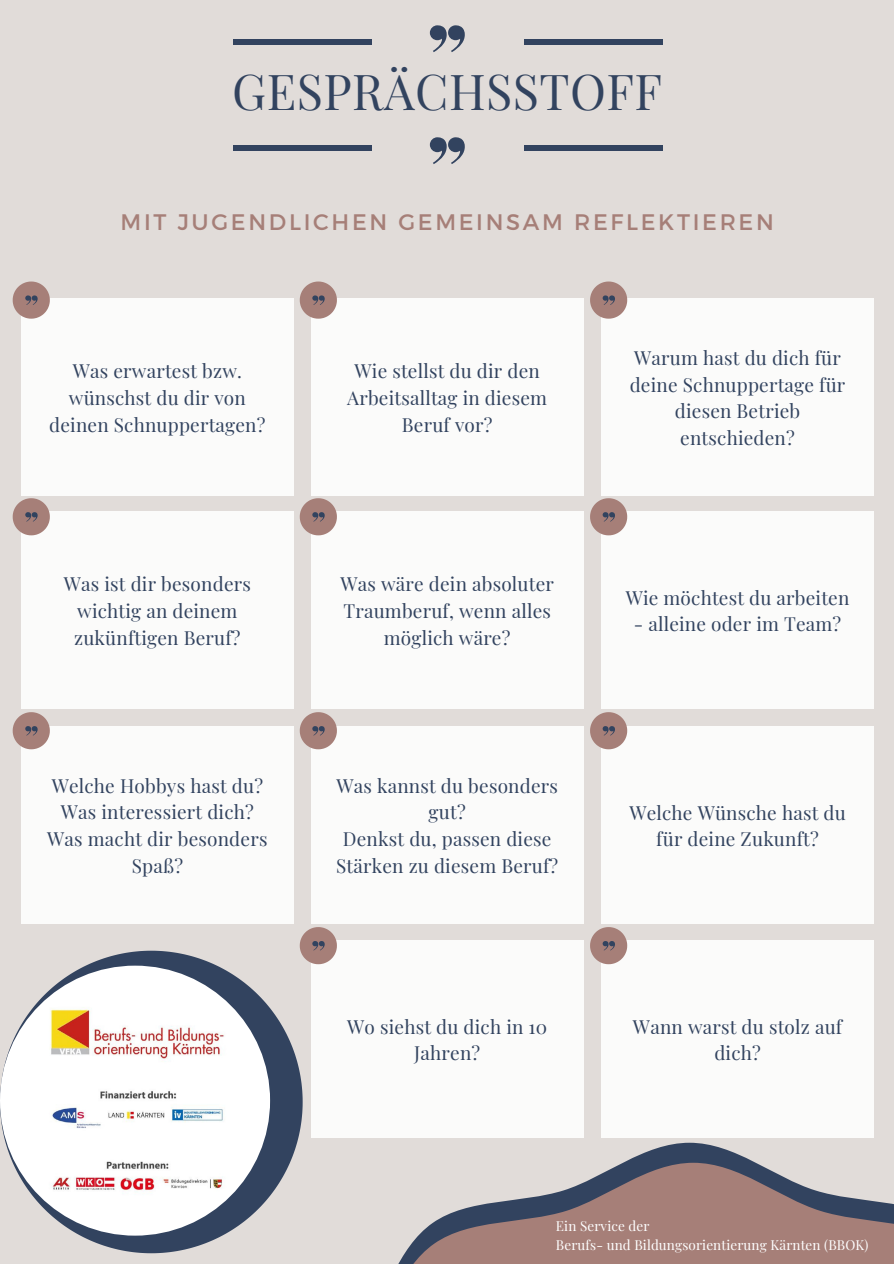
<style>
.page{position:relative;width:894px;height:1264px;background:#fff}
.page>*{position:absolute;margin:0;border:0;box-sizing:border-box;transform-origin:0 0}
.t1{font:48.45px "Playfair Display";letter-spacing:.01em;color:#32435f}
.t2{font:22.5px "Montserrat";letter-spacing:.12em;color:#a67f78}
.t3{font:19.05px/26.7px "Playfair Display";letter-spacing:.01em;color:#32435f;text-align:center}
.t4{font:13.5px "Playfair Display";letter-spacing:.01em;color:#fff}
</style>
<div class="page">
<div style="left:0;top:0;width:893px;height:1263px;background:#e1dcd9"></div>
<div style="left:21px;top:298px;width:272px;height:197px;background:#fff"></div>
<svg style="left:430px;top:137px;width:34px;height:27px"></svg>
<div style="left:233px;top:145px;width:139px;height:6px;background:#32435f"></div>
<div style="left:524px;top:145px;width:138px;height:6px;background:#32435f"></div>
<div style="left:233px;top:39px;width:139px;height:5px;background:#32435f"></div>
<svg style="left:430px;top:25px;width:34px;height:27px"></svg>
<div style="left:524px;top:39px;width:138px;height:5px;background:#32435f"></div>
<svg style="left:13px;top:281px;width:37px;height:38px"></svg>
<svg style="left:0;top:950px;width:302px;height:303px"></svg>
<img style="left:0;top:965px;width:270px;height:270px;border-radius:50%">
<svg style="left:260px;top:1142px;width:494px;height:20px"></svg>
<svg style="left:260px;top:1162px;width:633px;height:101px"></svg>
<div style="left:311px;top:298px;width:272px;height:197px;background:#fff"></div>
<div style="left:601px;top:298px;width:272px;height:197px;background:#fff"></div>
<div style="left:21px;top:511px;width:272px;height:197px;background:#fff"></div>
<div style="left:21px;top:726px;width:272px;height:197px;background:#fff"></div>
<div style="left:311px;top:726px;width:272px;height:197px;background:#fff"></div>
<div style="left:601px;top:726px;width:272px;height:197px;background:#fff"></div>
<div style="left:311px;top:511px;width:272px;height:197px;background:#fff"></div>
<div style="left:601px;top:511px;width:272px;height:197px;background:#fff"></div>
<div style="left:311px;top:940px;width:272px;height:197px;background:#fff"></div>
<div style="left:601px;top:940px;width:272px;height:197px;background:#fff"></div>
<svg style="left:300px;top:281px;width:37px;height:38px"></svg>
<svg style="left:590px;top:281px;width:37px;height:38px"></svg>
<svg style="left:13px;top:712px;width:37px;height:37px"></svg>
<svg style="left:13px;top:498px;width:37px;height:37px"></svg>
<svg style="left:300px;top:712px;width:37px;height:37px"></svg>
<svg style="left:590px;top:712px;width:37px;height:37px"></svg>
<svg style="left:300px;top:498px;width:37px;height:37px"></svg>
<svg style="left:590px;top:498px;width:37px;height:37px"></svg>
<svg style="left:300px;top:927px;width:37px;height:37px"></svg>
<svg style="left:590px;top:927px;width:37px;height:37px"></svg>
<p class="t1" style="left:232px;top:57px;width:431px">GESPRÄCHSSTOFF</p>
<p class="t2" style="left:120px;top:207px;width:654px">MIT JUGENDLICHEN GEMEINSAM REFLEKTIEREN</p>
<p class="t3" style="left:49px;top:357px;width:218px">Was erwartest bzw. wünschst du dir von deinen Schnuppertagen?</p>
<p class="t3" style="left:347px;top:357px;width:201px">Wie stellst du dir den<br>Arbeitsalltag in diesem<br>Beruf vor?</p>
<p class="t3" style="left:64px;top:570px;width:188px">Was ist dir besonders wichtig an deinem zukünftigen Beruf?</p>
<p class="t3" style="left:340px;top:570px;width:215px">Was wäre dein absoluter<br>Traumberuf, wenn alles möglich wäre?</p>
<p class="t3" style="left:52px;top:771px;width:213px">Welche Hobbys hast du?</p>
<p class="t3" style="left:61px;top:798px;width:194px">Was interessiert dich?</p>
<p class="t3" style="left:47px;top:824px;width:222px">Was macht dir besonders<br>Spaß?</p>
<p class="t3" style="left:336px;top:771px;width:223px">Was kannst du besonders gut?</p>
<p class="t3" style="left:336px;top:824px;width:223px">Denkst du, passen diese<br>Stärken zu diesem Beruf?</p>
<p class="t3" style="left:629px;top:343px;width:217px">Warum hast du dich für deine Schnuppertage für diesen Betrieb entschieden?</p>
<p class="t3" style="left:625px;top:583px;width:225px">Wie möchtest du arbeiten</p>
<p class="t3" style="left:633px;top:610px;width:209px">- alleine oder im Team?</p>
<p class="t3" style="left:629px;top:798px;width:218px">Welche Wünsche hast du für deine Zukunft?</p>
<p class="t3" style="left:347px;top:1012px;width:201px">Wo siehst du dich in 10<br>Jahren?</p>
<p class="t3" style="left:632px;top:1012px;width:211px">Wann warst du stolz auf dich?</p>
<p class="t4" style="left:555px;top:1216px;width:95px">Ein Service der</p>
<p class="t4" style="left:555px;top:1235px;width:314px">Berufs- und Bildungsorientierung Kärnten (BBOK)</p>
</div>
